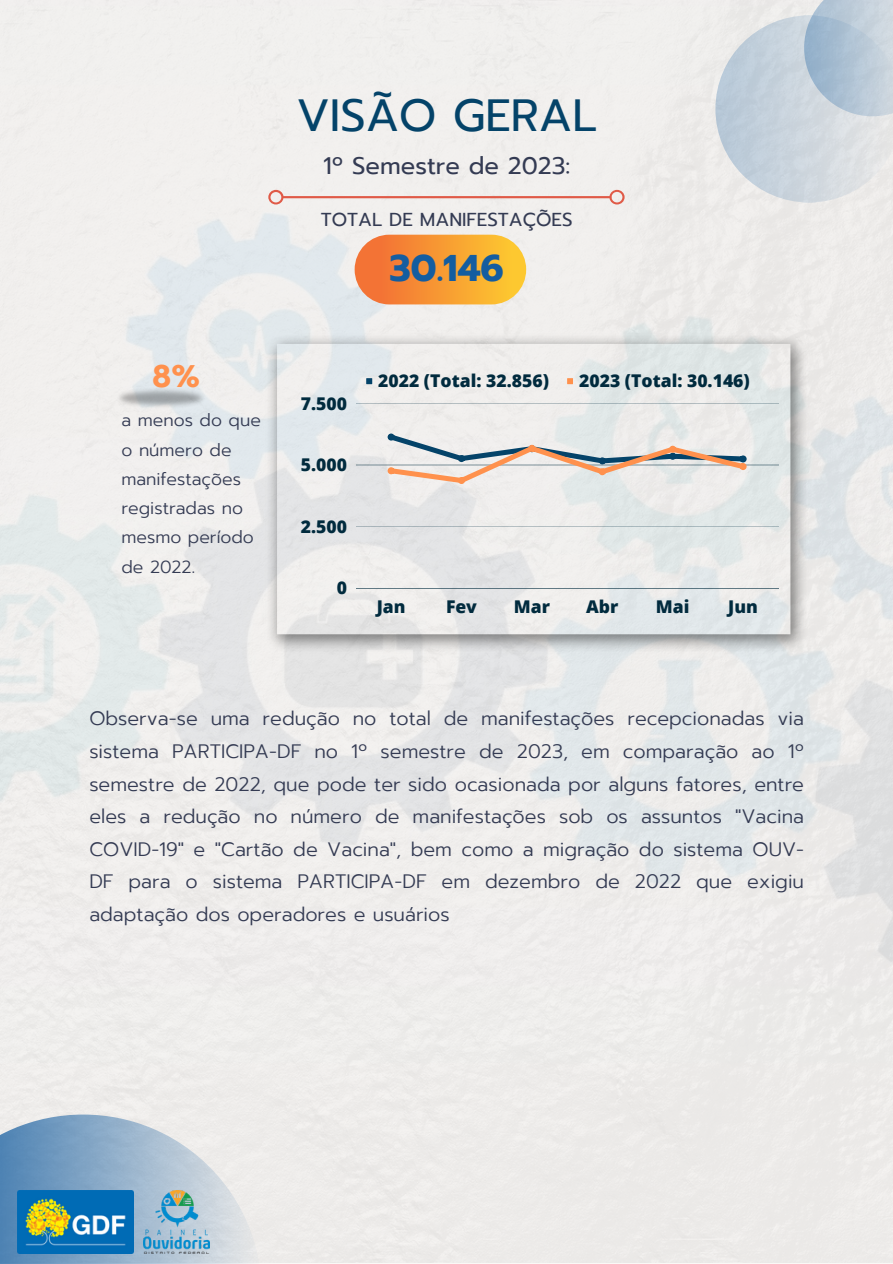
<style>
.page{position:relative;width:893px;height:1264px;background:#fff}
.page>*{position:absolute;margin:0;border:0;box-sizing:border-box;transform-origin:0 0}
.t1{font:45px "Prompt";color:#044369}
.t2{font:700 37.05px "Prompt";color:#145da0}
.t3{font:800 33px "Codec Pro";color:#ff914d}
.t4{font:23.85px "Prompt";color:#343b53}
.t5{font:300 19.35px/32.5px "Prompt";color:#343b53;text-align:justify}
.t6{font:18.75px "Prompt";color:#343b53}
.t7{font:800 17.55px "Open Sans";color:#012b3e}
.t8{font:300 17.4px/29.2px "Prompt";color:#343b53}
</style>
<div class="page">
<img style="left:0;top:0;width:892px;height:1262px">
<img style="left:265px;top:334px;width:543px;height:319px">
<svg style="left:715px;top:0;width:177px;height:202px"></svg>
<svg style="left:0;top:1114px;width:261px;height:149px"></svg>
<img style="left:115px;top:386px;width:91px;height:24px">
<svg style="left:268px;top:190px;width:356px;height:14px"></svg>
<div style="left:354px;top:235px;width:172px;height:69px;background:linear-gradient(to right,#f16939,#fecb2e);border-radius:35px"></div>
<img style="left:17px;top:1189px;width:116px;height:63px">
<img style="left:144px;top:1189px;width:65px;height:63px">
<svg style="left:366px;top:378px;width:6px;height:6px"></svg>
<svg style="left:567px;top:378px;width:6px;height:6px"></svg>
<hr style="left:356px;top:403px;width:422px;height:1px;background:#012b3e">
<hr style="left:356px;top:465px;width:422px;height:1px;background:#012b3e">
<hr style="left:356px;top:526px;width:422px;height:1px;background:#012b3e">
<hr style="left:356px;top:588px;width:422px;height:1px;background:#012b3e">
<svg style="left:387px;top:433px;width:359px;height:51px"></svg>
<p class="t1" style="left:296px;top:82px;width:302px">VISÃO GERAL</p>
<p class="t4" style="left:323px;top:148px;width:248px">1º Semestre de 2023:</p>
<p class="t3" style="left:153px;top:364px;width:50px">8%</p>
<p class="t8" style="left:121px;top:406px;width:141px">a menos do que o número de manifestações registradas no</p>
<p class="t8" style="left:121px;top:523px;width:134px">mesmo período de 2022.</p>
<p class="t6" style="left:321px;top:205px;width:253px">TOTAL DE MANIFESTAÇÕES</p>
<p class="t2" style="left:389px;top:240px;width:116px">30.146</p>
<p class="t7" style="left:301px;top:391px;width:48px">7.500</p>
<p class="t7" style="left:301px;top:452px;width:48px">5.000</p>
<p class="t7" style="left:301px;top:514px;width:48px">2.500</p>
<p class="t7" style="left:337px;top:575px;width:12px">0</p>
<p class="t7" style="left:378px;top:368px;width:172px">2022 (Total: 32.856)</p>
<p class="t7" style="left:579px;top:368px;width:172px">2023 (Total: 30.146)</p>
<p class="t7" style="left:376px;top:594px;width:30px">Jan</p>
<p class="t7" style="left:446px;top:594px;width:33px">Fev</p>
<p class="t7" style="left:514px;top:594px;width:38px">Mar</p>
<p class="t7" style="left:586px;top:594px;width:34px">Abr</p>
<p class="t7" style="left:655px;top:594px;width:35px">Mai</p>
<p class="t7" style="left:728px;top:594px;width:31px">Jun</p>
<p class="t5" style="left:89px;top:702px;width:716px">Observa-se uma redução no total de manifestações recepcionadas via sistema PARTICIPA-DF no 1º semestre de 2023, em comparação ao 1º semestre de 2022, que pode ter sido ocasionada por alguns fatores, entre eles a redução no número de manifestações sob os assuntos "Vacina COVID-19" e "Cartão de Vacina", bem como a migração do sistema OUV-DF para o sistema PARTICIPA-DF em dezembro de 2022 que exigiu adaptação dos operadores e usuários</p>
</div>
